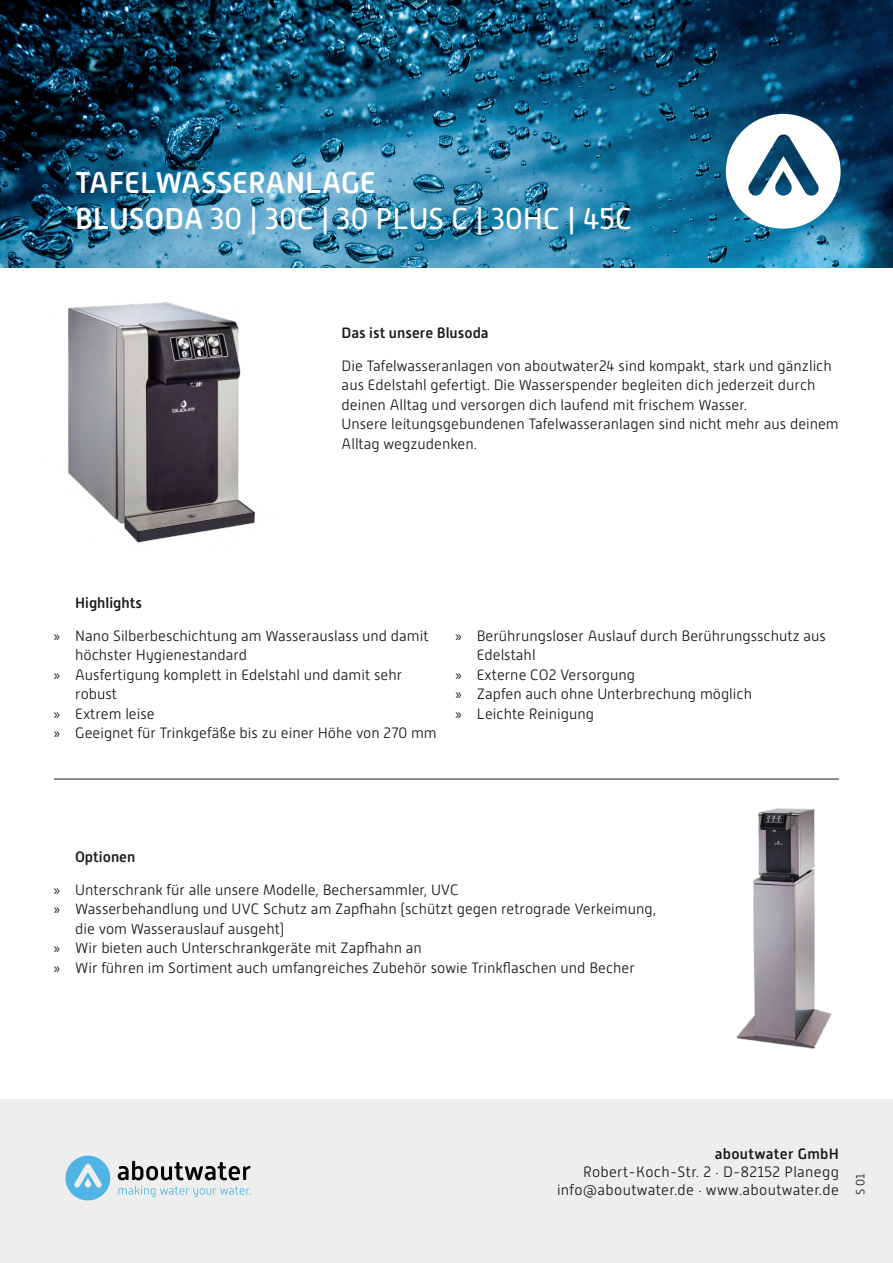
<style>
.page{position:relative;width:893px;height:1263px;background:#fff}
.page>*{position:absolute;margin:0;border:0;box-sizing:border-box;transform-origin:0 0}
.t1{font:500 30px/36px "Alwyn New Rounded";color:#fff}
.t2{font:300 15px/19.5px "Alwyn New Rounded";color:#1a1a18}
.t3{font:300 15px/18px "Alwyn New Rounded";letter-spacing:.02em;color:#1a1a18;text-align:right}
.t4{font:500 15px "Alwyn New Rounded";color:#1a1a18}
.t5{font:500 15px "Alwyn New Rounded";letter-spacing:.02em;color:#1a1a18}
.t6{font:300 12px "Alwyn New Rounded";color:#1a1a18}
.s1{font-weight:400}
.s2{font-family:"Myriad Pro";font-weight:400}
</style>
<div class="page">
<div style="left:0;top:1099px;width:893px;height:164px;background:#eee"></div>
<img style="left:0;top:0;width:893px;height:268px">
<img style="left:67px;top:302px;width:188px;height:241px">
<svg style="left:726px;top:114px;width:115px;height:115px"></svg>
<hr style="left:54px;top:779px;width:785px;height:1px;background:#1a1a18">
<img style="left:736px;top:808px;width:96px;height:240px">
<svg style="left:65px;top:1156px;width:45px;height:44px"></svg>
<svg style="left:118px;top:1161px;width:133px;height:19px"></svg>
<svg style="left:118px;top:1186px;width:133px;height:11px"></svg>
<h1 class="t1" style="left:75px;top:164px;width:558px">TAFELWASSERANLAGE<br>BLUSODA <span class="s1">30 | 30C | 30 PLUS C | 30HC | 45C</span></h1>
<p class="t4" style="left:342px;top:324px;width:149px">Das ist unsere Blusoda</p>
<p class="t4" style="left:75px;top:594px;width:68px">Highlights</p>
<p class="t2" style="left:342px;top:356px;width:499px">Die Tafelwasseranlagen von aboutwater24 sind kompakt, stark und gänzlich aus Edelstahl gefertigt. Die Wasserspender begleiten dich jederzeit durch deinen Alltag und versorgen dich laufend mit frischem Wasser.<br>Unsere leitungsgebundenen Tafelwasseranlagen sind nicht mehr aus deinem Alltag wegzudenken.</p>
<p class="t2" style="left:54px;top:626px;width:376px"><span class="s2">»</span> Nano Silberbeschichtung am Wasserauslass und damit</p>
<p class="t2" style="left:75px;top:646px;width:173px">höchster Hygienestandard</p>
<p class="t2" style="left:54px;top:665px;width:350px"><span class="s2">»</span> Ausfertigung komplett in Edelstahl und damit sehr</p>
<p class="t2" style="left:75px;top:685px;width:43px">robust</p>
<p class="t2" style="left:54px;top:704px;width:102px"><span class="s2">»</span> Extrem leise</p>
<p class="t2" style="left:54px;top:724px;width:384px"><span class="s2">»</span> Geeignet für Trinkgefäße bis zu einer Höhe von 270 mm</p>
<p class="t2" style="left:455px;top:626px;width:372px"><span class="s2">»</span> Berührungsloser Auslauf durch Berührungsschutz aus</p>
<p class="t2" style="left:477px;top:646px;width:60px">Edelstahl</p>
<p class="t2" style="left:455px;top:665px;width:181px"><span class="s2">»</span> Externe CO2 Versorgung</p>
<p class="t2" style="left:455px;top:685px;width:298px"><span class="s2">»</span> Zapfen auch ohne Unterbrechung möglich</p>
<p class="t2" style="left:455px;top:704px;width:140px"><span class="s2">»</span> Leichte Reinigung</p>
<p class="t4" style="left:75px;top:848px;width:62px">Optionen</p>
<p class="t2" style="left:54px;top:880px;width:406px"><span class="s2">»</span> Unterschrank für alle unsere Modelle, Bechersammler, UVC</p>
<p class="t2" style="left:54px;top:899px;width:604px"><span class="s2">»</span> Wasserbehandlung und UVC Schutz am Zapfhahn (schützt gegen retrograde Verkeimung,</p>
<p class="t2" style="left:75px;top:919px;width:211px">die vom Wasserauslauf ausgeht)</p>
<p class="t2" style="left:54px;top:938px;width:369px"><span class="s2">»</span> Wir bieten auch Unterschrankgeräte mit Zapfhahn an</p>
<p class="t2" style="left:54px;top:958px;width:582px"><span class="s2">»</span> Wir führen im Sortiment auch umfangreiches Zubehör sowie Trinkflaschen und Becher</p>
<p class="t5" style="left:715px;top:1145px;width:126px">aboutwater GmbH</p>
<p class="t3" style="left:557px;top:1163px;width:283px">Robert-Koch-Str. 2 . D-82152 Planegg info@aboutwater.de . www.aboutwater.de</p>
<p class="t6" style="left:854px;top:1195px;width:23px;rotate:-90deg">S 01</p>
</div>
